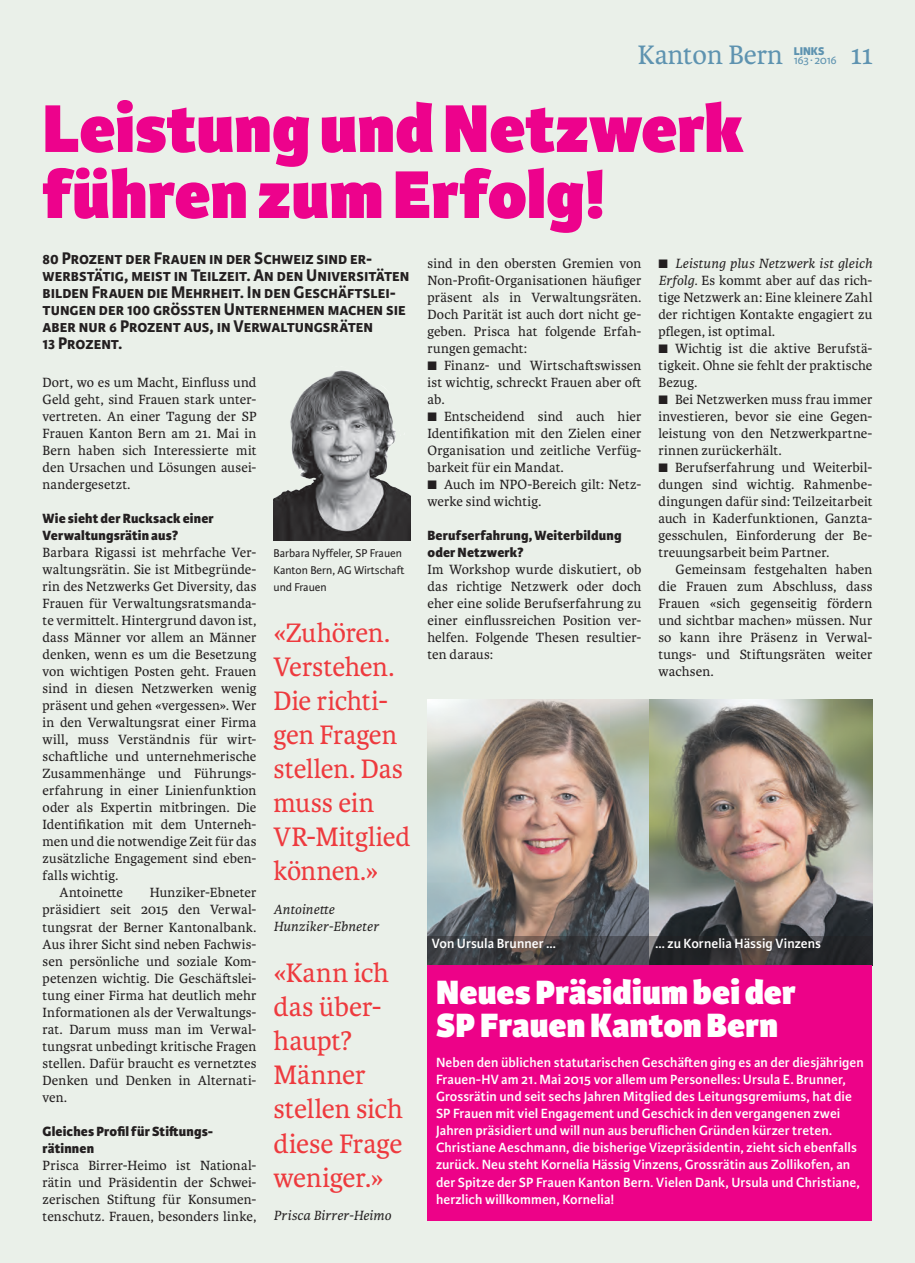
<style>
.page{position:relative;width:915px;height:1263px;background:#fff}
.page>*{position:absolute;margin:0;border:0;box-sizing:border-box;transform-origin:0 0}
.t1{font:800 72px/66px "Karmina Sans";color:#ed028c}
.t2{font:800 36px/33px "Karmina Sans";letter-spacing:.005em;color:#fff}
.t3{font:28.5px/34px "Karmina";letter-spacing:-.005em;color:#ee3a3e}
.t4{font:28.5px "Karmina";color:#5e93b0}
.t5{font:700 18px/17px "Karmina Sans";color:#231f20}
.t6{font:14.25px/17px "Karmina";letter-spacing:.01em;color:#231f20;text-align:justify}
.t7{font:600 14.25px/17px "Karmina Sans";letter-spacing:.005em;color:#fff}
.t8{font:800 14.25px/17px "Karmina Sans";letter-spacing:.01em;color:#231f20}
.t9{font:italic 14.25px/17px "Karmina";letter-spacing:.01em;color:#231f20}
.t10{font:12px/17px "Karmina Sans";color:#231f20}
.t11{font:12px "Karmina Sans";letter-spacing:-.04em;color:#5e93b0}
.t12{font:800 12px "Karmina Sans";color:#5e93b0}
.s1{font-style:italic}
</style>
<div class="page">
<div style="left:0;top:0;width:914px;height:1263px;background:#eaf0e9"></div>
<img style="left:273px;top:370px;width:137px;height:170px">
<img style="left:427px;top:700px;width:445px;height:236px">
<div style="left:427px;top:965px;width:445px;height:255px;background:#ed0288"></div>
<svg style="left:427px;top:936px;width:445px;height:29px;background:#39393b"></svg>
<h3 class="t4" style="left:637px;top:39px;width:147px">Kanton Bern</h3>
<p class="t12" style="left:793px;top:44px;width:32px">LINKS</p>
<p class="t11" style="left:793px;top:53px;width:45px">163 ∙ 2016</p>
<h3 class="t4" style="left:850px;top:39px;width:24px">11</h3>
<h1 class="t1" style="left:43px;top:98px;width:702px">Leistung und Netzwerk führen zum Erfolg!</h1>
<p class="t5" style="left:43px;top:250px;width:368px">80 Prozent der Frauen in der Schweiz sind er&shy;werbstätig, meist in Teilzeit. An den Universitäten bilden Frauen die Mehrheit. In den Geschäftslei&shy;tungen der 100 grössten Unternehmen machen sie aber nur 6 Prozent aus, in Verwaltungsräten<br>13 Prozent.</p>
<p class="t6" style="left:427px;top:255px;width:215px">sind in den obersten Gremien von Non-Profit-Organisationen häufiger präsent als in Verwaltungsräten.<br>Doch Parität ist auch dort nicht ge&shy;geben. Prisca hat folgende Erfah&shy;rungen gemacht:</p>
<p class="t6" style="left:427px;top:357px;width:215px;text-indent:17px">Finanz- und Wirtschaftswissen ist wichtig, schreckt Frauen aber oft ab.</p>
<p class="t6" style="left:427px;top:408px;width:215px;text-indent:17px">Entscheidend sind auch hier Identifikation mit den Zielen einer Organisation und zeitliche Verfüg&shy;barkeit für ein Mandat.</p>
<p class="t6" style="left:427px;top:476px;width:215px;text-indent:17px">Auch im NPO-Bereich gilt: Netz&shy;werke sind wichtig.</p>
<p class="t8" style="left:427px;top:527px;width:195px">Berufserfahrung, Weiterbildung oder Netzwerk?</p>
<p class="t6" style="left:427px;top:561px;width:215px">Im Workshop wurde diskutiert, ob das richtige Netzwerk oder doch eher eine solide Berufserfahrung zu einer einflussreichen Position ver&shy;helfen. Folgende Thesen resultier&shy;ten daraus:</p>
<p class="t6" style="left:658px;top:255px;width:215px;text-indent:17px"><span class="s1">Leistung plus Netzwerk ist gleich Erfolg.</span> Es kommt aber auf das rich&shy;tige Netzwerk an: Eine kleinere Zahl der richtigen Kontakte engagiert zu pflegen, ist optimal.</p>
<p class="t6" style="left:658px;top:340px;width:215px;text-indent:17px">Wichtig ist die aktive Berufstä&shy;tigkeit. Ohne sie fehlt der praktische Bezug.</p>
<p class="t6" style="left:658px;top:391px;width:215px;text-indent:17px">Bei Netzwerken muss frau immer investieren, bevor sie eine Gegen&shy;leistung von den Netzwerkpartne&shy;rinnen zurückerhält.</p>
<p class="t6" style="left:658px;top:459px;width:215px;text-indent:17px">Berufserfahrung und Weiterbil&shy;dungen sind wichtig. Rahmenbe&shy;dingungen dafür sind: Teilzeitarbeit auch in Kaderfunktionen, Ganzta&shy;gesschulen, Einforderung der Be&shy;treuungsarbeit beim Partner.</p>
<p class="t6" style="left:658px;top:561px;width:215px;text-indent:17px">Gemeinsam festgehalten haben die Frauen zum Abschluss, dass Frauen «sich gegenseitig fördern und sichtbar machen» müssen. Nur so kann ihre Präsenz in Verwal&shy;tungs- und Stiftungsräten weiter wachsen.</p>
<p class="t6" style="left:43px;top:374px;width:215px">Dort, wo es um Macht, Einfluss und Geld geht, sind Frauen stark unter&shy;vertreten. An einer Tagung der SP Frauen Kanton Bern am 21. Mai in Bern haben sich Interessierte mit den Ursachen und Lösungen ausei&shy;nandergesetzt.</p>
<p class="t8" style="left:43px;top:510px;width:173px">Wie sieht der Rucksack einer<br>Verwaltungsrätin aus?</p>
<p class="t6" style="left:43px;top:544px;width:215px">Barbara Rigassi ist mehrfache Ver-</p>
<p class="t6" style="left:43px;top:561px;width:215px">waltungsrätin. Sie ist Mitbegründe-</p>
<p class="t6" style="left:43px;top:578px;width:215px">rin des Netzwerks Get Diversity, das</p>
<p class="t6" style="left:43px;top:595px;width:215px">Frauen für Verwaltungsratsmanda-</p>
<p class="t6" style="left:43px;top:612px;width:215px">te vermittelt. Hintergrund davon ist,</p>
<p class="t6" style="left:43px;top:629px;width:215px">dass Männer vor allem an Männer</p>
<p class="t6" style="left:43px;top:646px;width:215px">denken, wenn es um die Besetzung</p>
<p class="t6" style="left:43px;top:663px;width:215px">von wichtigen Posten geht. Frauen</p>
<p class="t6" style="left:43px;top:680px;width:215px">sind in diesen Netzwerken wenig</p>
<p class="t6" style="left:43px;top:697px;width:215px">präsent und gehen «vergessen». Wer</p>
<p class="t6" style="left:43px;top:714px;width:215px">in den Verwaltungsrat einer Firma</p>
<p class="t6" style="left:43px;top:731px;width:215px">will, muss Verständnis für wirt-</p>
<p class="t6" style="left:43px;top:748px;width:215px">schaftliche und unternehmerische</p>
<p class="t6" style="left:43px;top:765px;width:215px">Zusammenhänge und Führungs-</p>
<p class="t6" style="left:43px;top:782px;width:215px">erfahrung in einer Linienfunktion</p>
<p class="t6" style="left:43px;top:799px;width:215px">oder als Expertin mitbringen. Die</p>
<p class="t6" style="left:43px;top:816px;width:215px">Identifikation mit dem Unterneh-</p>
<p class="t6" style="left:43px;top:833px;width:215px">men und die notwendige Zeit für das</p>
<p class="t6" style="left:43px;top:850px;width:215px">zusätzliche Engagement sind eben-</p>
<p class="t6" style="left:43px;top:867px;width:77px">falls wichtig.</p>
<p class="t6" style="left:60px;top:884px;width:65px">Antoinette</p>
<p class="t10" style="left:273px;top:545px;width:132px">Barbara Nyffeler, SP Frauen<br>Kanton Bern, AG Wirtschaft und Frauen</p>
<h3 class="t3" style="left:273px;top:616px;width:138px">«Zuhören.<br>Verstehen.<br>Die richti&shy;gen Fragen stellen. Das muss ein<br>VR-Mitglied können.»</h3>
<p class="t9" style="left:273px;top:901px;width:107px">Antoinette<br>Hunziker-Ebneter</p>
<h3 class="t3" style="left:273px;top:956px;width:131px">«Kann ich das über&shy;haupt?<br>Männer stellen sich diese Frage weniger.»</h3>
<p class="t9" style="left:273px;top:1208px;width:119px">Prisca Birrer-Heimo</p>
<p class="t6" style="left:43px;top:884px;width:215px;text-indent:107px">Hunziker-Ebneter präsidiert seit 2015 den Verwal&shy;tungsrat der Berner Kantonalbank.<br>Aus ihrer Sicht sind neben Fachwis&shy;sen persönliche und soziale Kom&shy;petenzen wichtig. Die Geschäftslei&shy;tung einer Firma hat deutlich mehr Informationen als der Verwaltungs&shy;rat. Darum muss man im Verwal&shy;tungsrat unbedingt kritische Fragen stellen. Dafür braucht es vernetztes Denken und Denken in Alternati&shy;ven.</p>
<p class="t8" style="left:43px;top:1123px;width:172px">Gleiches Profil für Stiftungs&shy;rätinnen</p>
<p class="t6" style="left:43px;top:1157px;width:215px">Prisca Birrer-Heimo ist National&shy;rätin und Präsidentin der Schwei&shy;zerischen Stiftung für Konsumen&shy;tenschutz. Frauen, besonders linke,</p>
<p class="t7" style="left:431px;top:935px;width:126px">Von Ursula Brunner …</p>
<p class="t7" style="left:655px;top:935px;width:167px">… zu Kornelia Hässig Vinzens</p>
<h2 class="t2" style="left:436px;top:977px;width:361px">Neues Präsidium bei der<br>SP Frauen Kanton Bern</h2>
<p class="t7" style="left:436px;top:1054px;width:429px">Neben den üblichen statutarischen Geschäften ging es an der diesjährigen Frauen-HV am 21. Mai 2015 vor allem um Personelles: Ursula E. Brunner, Grossrätin und seit sechs Jahren Mitglied des Leitungsgremiums, hat die SP Frauen mit viel Engagement und Geschick in den vergangenen zwei Jahren präsidiert und will nun aus beruflichen Gründen kürzer treten.<br>Christiane Aeschmann, die bisherige Vizepräsidentin, zieht sich ebenfalls zurück. Neu steht Kornelia Hässig Vinzens, Grossrätin aus Zollikofen, an der Spitze der SP Frauen Kanton Bern. Vielen Dank, Ursula und Christiane, herzlich willkommen, Kornelia!</p>
</div>
